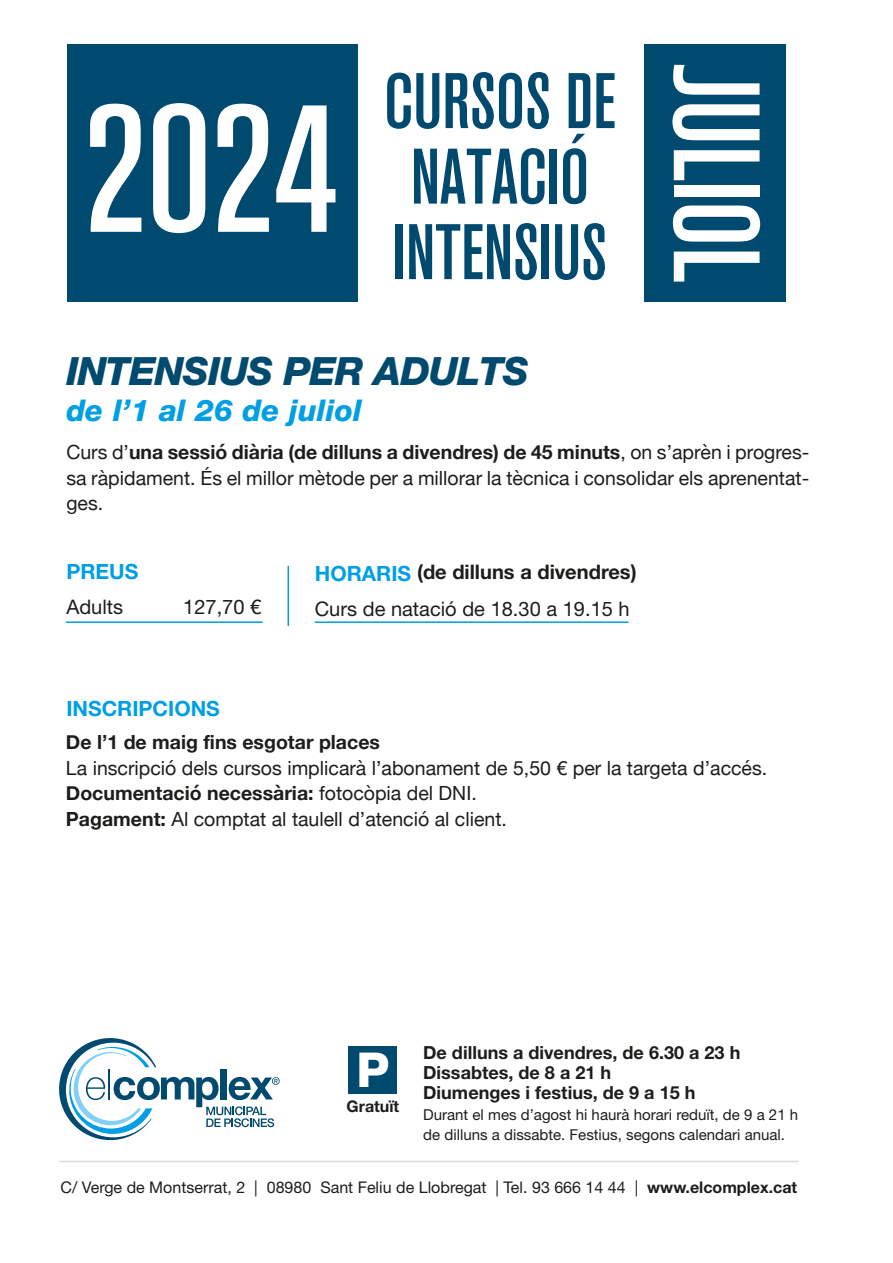
<style>
.page{position:relative;width:893px;height:1263px;background:#fff}
.page>*{position:absolute;margin:0;border:0;box-sizing:border-box;transform-origin:0 0}
.t1{font:180px "Akzidenz Grotesk BQ Md Cnd Alt";color:#fff}
.t2{font:121.5px "Akzidenz Grotesk BQ Md Cnd Alt";color:#fff}
.t3{font:77.85px/75.4px "Akzidenz Grotesk BQ Md Cnd Alt";color:#004a70}
.t4{font:800 48.15px "Helvetica Neue LT Std";color:#fff}
.t5{font:39px "Helvetica Neue LT 86 Hv It";letter-spacing:-.025em;color:#004a70}
.t6{font:30px "Helvetica Neue LT 86 Hv It";color:#009fe3}
.t7{font:700 21px "Helvetica Neue LT Std";color:#009fe3}
.t8{font:20.1px/36.6px "Helvetica Neue LT Std";color:#1d1d1b}
.t9{font:19.5px/25.5px "Helvetica Neue";color:#1d1d1b;text-align:justify}
.t10{font:700 19.5px "Helvetica Neue";color:#1d1d1b}
.t11{font:700 18px/20.1px "Helvetica Neue LT Std";color:#1d1d1b}
.t12{font:16.05px "Helvetica Neue LT Std";color:#1d1d1b}
.t13{font:700 16.05px "Helvetica Neue LT Std";color:#1d1d1b}
.t14{font:15px/20.1px "Helvetica Neue LT Std";color:#1d1d1b}
.s1{font-weight:700}
.s2{font-weight:700;font-size:21px;color:#009fe3}
</style>
<div class="page">
<div style="left:67px;top:44px;width:291px;height:258px;background:#004a70"></div>
<svg style="left:59px;top:1038px;width:221px;height:102px"></svg>
<div style="left:348px;top:1047px;width:49px;height:47px;background:#004a70"></div>
<hr style="left:59px;top:1161px;width:740px;height:1px;background:#dadada">
<div style="left:644px;top:44px;width:141px;height:258px;background:#004a70"></div>
<hr style="left:288px;top:566px;width:1px;height:60px;background:#009fe3">
<hr style="left:66px;top:621px;width:197px;height:2px;background:#009fe3">
<hr style="left:315px;top:621px;width:314px;height:2px;background:#009fe3">
<h1 class="t1" style="left:84px;top:68px;width:256px">2024</h1>
<h3 class="t3" style="left:384px;top:63px;width:233px">CURSOS DE<br>NATACIÓ<br>INTENSIUS</h3>
<h3 class="t5" style="left:66px;top:348px;width:464px">INTENSIUS PER ADULTS</h3>
<h3 class="t6" style="left:66px;top:393px;width:297px">de l’1 al 26 de juliol</h3>
<h2 class="t2" style="left:784px;top:64px;width:219px;rotate:90deg">JULIOL</h2>
<p class="t9" style="left:66px;top:440px;width:744px">Curs d’<span class="s1">una sessió diària (de dilluns a divendres) de 45 minuts</span>, on s’aprèn i progres&shy;sa ràpidament. És el millor mètode per a millorar la tècnica i consolidar els aprenentat&shy;ges.</p>
<p class="t7" style="left:66px;top:558px;width:73px">PREUS</p>
<p class="t8" style="left:66px;top:588px;width:58px">Adults</p>
<p class="t8" style="left:183px;top:588px;width:80px">127,70 €</p>
<p class="t7" style="left:66px;top:696px;width:155px">INSCRIPCIONS</p>
<p class="t8" style="left:315px;top:553px;width:323px"><span class="s2">HORARIS</span> <span class="s1">(de dilluns a divendres)<br></span>Curs de natació de 18.30 a 19.15 h</p>
<p class="t10" style="left:66px;top:727px;width:316px">De l’1 de maig fins esgotar places</p>
<p class="t9" style="left:66px;top:756px;width:703px;text-align:left">La inscripció dels cursos implicarà l’abonament de 5,50 € per la targeta d’accés.<br><span class="s1">Documentació necessària:</span> fotocòpia del DNI.<br><span class="s1">Pagament:</span> Al comptat al taulell d’atenció al client.</p>
<h3 class="t4" style="left:356px;top:1041px;width:34px">P</h3>
<p class="t13" style="left:347px;top:1096px;width:54px">Gratuït</p>
<p class="t11" style="left:423px;top:1042px;width:319px">De dilluns a divendres, de 6.30 a 23 h<br>Dissabtes, de 8 a 21 h<br>Diumenges i festius, de 9 a 15 h</p>
<p class="t14" style="left:423px;top:1104px;width:377px">Durant el mes d’agost hi haurà horari reduït, de 9 a 21 h de dilluns a dissabte. Festius, segons calendari anual.</p>
<p class="t12" style="left:61px;top:1178px;width:738px">C/ Verge de Montserrat, 2 | 08980 Sant Feliu de Llobregat | Tel. 93 666 14 44 | <span class="s1">www.elcomplex.cat</span></p>
</div>
